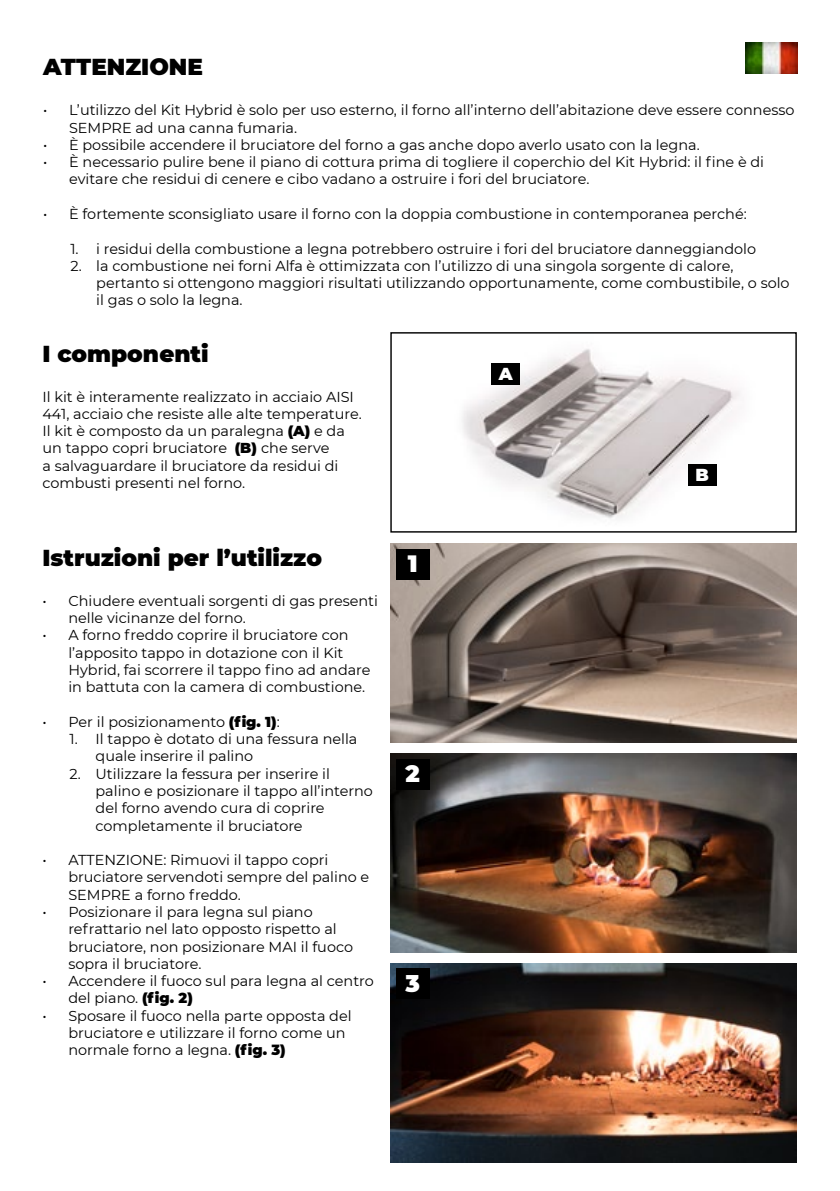
<style>
.page{position:relative;width:840px;height:1191px;background:#fff}
.page>*{position:absolute;margin:0;border:0;box-sizing:border-box;transform-origin:0 0}
.t1{font:900 23.6px "Montserrat";color:#fff}
.t2{font:900 23px "Montserrat";color:#000}
.t3{font:900 17.2px "Montserrat";color:#fff}
.t4{font:14.4px/17.2px "Montserrat";color:#000}
.s1{font-weight:900}
</style>
<div class="page">
<img style="left:462px;top:349px;width:278px;height:170px">
<div style="left:390px;top:332px;width:406px;height:200px;border:1px solid #000"></div>
<div style="left:491px;top:364px;width:28px;height:21px;background:#000"></div>
<div style="left:687px;top:464px;width:28px;height:21px;background:#000"></div>
<img style="left:390px;top:543px;width:406px;height:199px">
<div style="left:395px;top:549px;width:34px;height:30px;background:#000"></div>
<img style="left:390px;top:753px;width:406px;height:199px">
<div style="left:395px;top:759px;width:34px;height:30px;background:#000"></div>
<img style="left:745px;top:43px;width:52px;height:31px">
<img style="left:390px;top:963px;width:406px;height:199px">
<div style="left:395px;top:968px;width:34px;height:31px;background:#000"></div>
<h2 class="t2" style="left:43px;top:50px;width:161px">ATTENZIONE</h2>
<p class="t4" style="left:69px;top:101px;width:726px;text-indent:-26px">• L’utilizzo del Kit Hybrid è solo per uso esterno, il forno all’interno dell’abitazione deve essere connesso<br>SEMPRE ad una canna fumaria.</p>
<p class="t4" style="left:43px;top:136px;width:657px">• È possibile accendere il bruciatore del forno a gas anche dopo averlo usato con la legna.</p>
<p class="t4" style="left:69px;top:153px;width:696px;text-indent:-26px">• È necessario pulire bene il piano di cottura prima di togliere il coperchio del Kit Hybrid: il fine è di evitare che residui di cenere e cibo vadano a ostruire i fori del bruciatore.</p>
<p class="t4" style="left:43px;top:205px;width:704px">• È fortemente sconsigliato usare il forno con la doppia combustione in contemporanea perché:</p>
<p class="t4" style="left:70px;top:239px;width:686px">1. i residui della combustione a legna potrebbero ostruire i fori del bruciatore danneggiandolo</p>
<p class="t4" style="left:96px;top:256px;width:694px;text-indent:-26px">2. la combustione nei forni Alfa è ottimizzata con l’utilizzo di una singola sorgente di calore, pertanto si ottengono maggiori risultati utilizzando opportunamente, come combustibile, o solo il gas o solo la legna.</p>
<h2 class="t2" style="left:42px;top:336px;width:168px">I componenti</h2>
<p class="t4" style="left:42px;top:387px;width:321px">Il kit è interamente realizzato in acciaio AISI 441, acciaio che resiste alle alte temperature.<br>Il kit è composto da un paralegna <span class="s1">(A)</span> e da un tappo copri bruciatore <span class="s1">(B)</span> che serve<br>a salvaguardare il bruciatore da residui di combusti presenti nel forno.</p>
<h2 class="t2" style="left:42px;top:540px;width:281px">Istruzioni per l’utilizzo</h2>
<p class="t4" style="left:68px;top:591px;width:311px;text-indent:-26px">• Chiudere eventuali sorgenti di gas presenti nelle vicinanze del forno.</p>
<p class="t4" style="left:68px;top:626px;width:303px;text-indent:-26px">• A forno freddo coprire il bruciatore con l’apposito tappo in dotazione con il Kit Hybrid, fai scorrere il tappo fino ad andare in battuta con la camera di combustione.</p>
<p class="t4" style="left:42px;top:712px;width:239px">• Per il posizionamento <span class="s1">(fig. 1)</span>:</p>
<p class="t4" style="left:95px;top:730px;width:263px;text-indent:-26px">1. Il tappo è dotato di una fessura nella quale inserire il palino</p>
<p class="t4" style="left:95px;top:764px;width:279px;text-indent:-26px">2. Utilizzare la fessura per inserire il palino e posizionare il tappo all’interno del forno avendo cura di coprire completamente il bruciatore</p>
<p class="t4" style="left:68px;top:851px;width:302px;text-indent:-26px">• ATTENZIONE: Rimuovi il tappo copri bruciatore servendoti sempre del palino e<br>SEMPRE a forno freddo.</p>
<p class="t4" style="left:68px;top:902px;width:286px;text-indent:-26px">• Posizionare il para legna sul piano refrattario nel lato opposto rispetto al bruciatore, non posizionare MAI il fuoco sopra il bruciatore.</p>
<p class="t4" style="left:68px;top:972px;width:307px;text-indent:-26px">• Accendere il fuoco sul para legna al centro del piano. <span class="s1">(fig. 2)</span></p>
<p class="t4" style="left:68px;top:1006px;width:284px;text-indent:-26px">• Sposare il fuoco nella parte opposta del bruciatore e utilizzare il forno come un normale forno a legna. <span class="s1">(fig. 3)</span></p>
<h1 class="t1" style="left:407px;top:546px;width:11px">1</h1>
<h1 class="t1" style="left:405px;top:756px;width:16px">2</h1>
<h1 class="t1" style="left:405px;top:965px;width:16px">3</h1>
<p class="t3" style="left:498px;top:361px;width:15px">A</p>
<p class="t3" style="left:695px;top:462px;width:15px">B</p>
</div>
